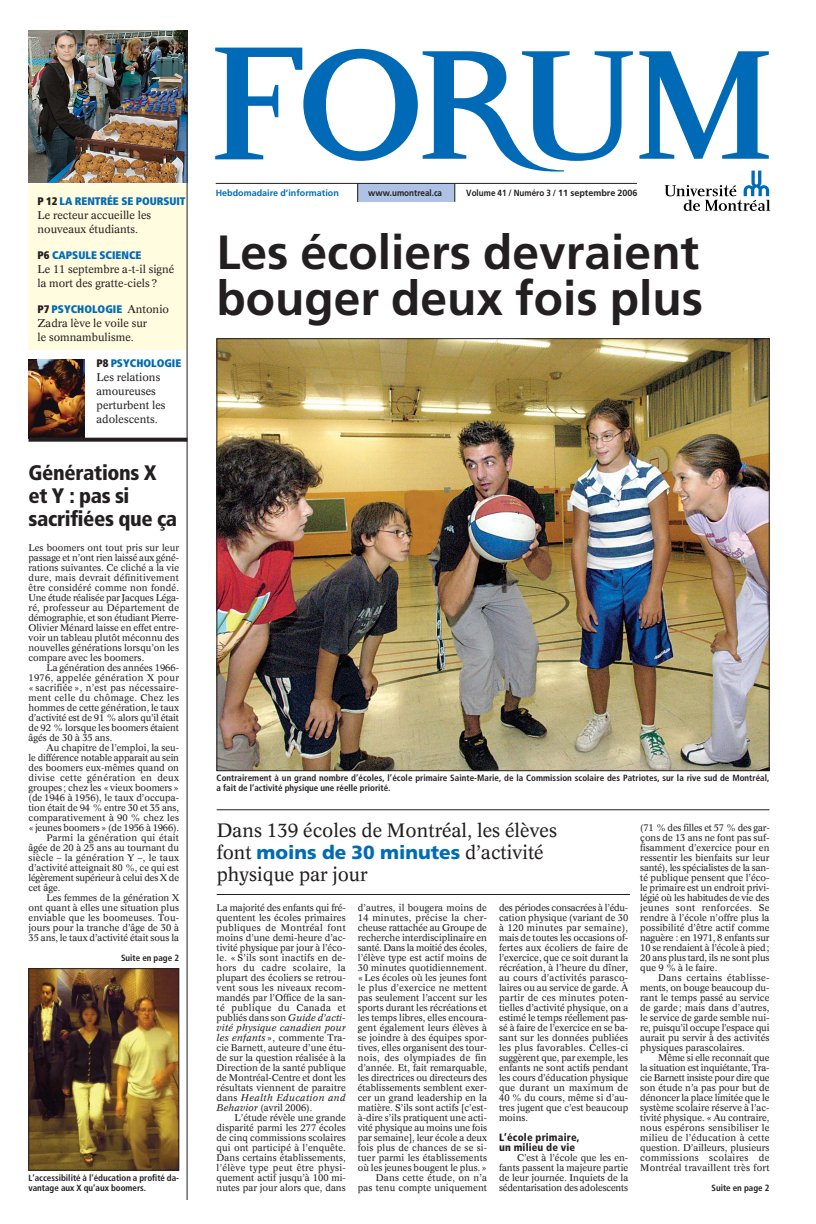
<style>
.page{position:relative;width:816px;height:1224px;background:#fff}
.page>*{position:absolute;margin:0;border:0;box-sizing:border-box;transform-origin:0 0}
.t1{font:700 48px/46px "Frutiger";color:#231f20}
.t2{font:900 condensed 21px/23px "Frutiger";letter-spacing:-.015em;color:#231f20}
.t3{font:19px "Concorde";color:#231f20}
.t4{font:900 19px "Frutiger";color:#006bb6}
.t5{font:11px/14px "Concorde";color:#231f20}
.t6{font:900 condensed 11px "Frutiger";color:#006bb6}
.t7{font:900 condensed 10.5px/10px "Frutiger";letter-spacing:.015em;color:#231f20}
.t8{font:9.5px/10px "Concorde";color:#231f20;text-align:justify}
.t9{font:9.5px "Concorde";letter-spacing:-.02em;color:#231f20}
.t10{font:9.5px "Concorde";letter-spacing:.03em;color:#231f20}
.t11{font:9.5px "Concorde";letter-spacing:-.025em;color:#231f20}
.t12{font:9.5px "Concorde";letter-spacing:.02em;color:#231f20}
.t13{font:700 condensed 9px/10px "Frutiger";letter-spacing:.005em;color:#231f20}
.t14{font:700 9px "Frutiger";color:#231f20;scale:.9 1}
.t15{font:700 9px "Frutiger";color:#006bb6}
.s1{color:#231f20}
.s2{font-family:"Concorde";font-weight:400;font-stretch:normal;color:#231f20}
.s3{font-family:"Concorde";font-weight:400;color:#231f20}
.s4{font-style:italic}
</style>
<div class="page">
<div style="left:358px;top:183px;width:97px;height:19px;background:#adc2e4"></div>
<div style="left:28px;top:30px;width:160px;height:320px;background:#fffcdf"></div>
<img style="left:28px;top:30px;width:159px;height:153px">
<hr style="left:187px;top:30px;width:1px;height:1170px;background:#231f20">
<hr style="left:217px;top:810px;width:553px;height:1px;background:#231f20">
<img style="left:219px;top:340px;width:549px;height:429px">
<img style="left:28px;top:360px;width:57px;height:78px">
<svg style="left:28px;top:438px;width:160px;height:4px"></svg>
<svg style="left:303px;top:49px;width:466px;height:123px"></svg>
<svg style="left:215px;top:48px;width:87px;height:111px"></svg>
<hr style="left:216px;top:183px;width:421px;height:1px;background:#231f20">
<svg style="left:357px;top:184px;width:1px;height:18px"></svg>
<svg style="left:454px;top:184px;width:1px;height:18px"></svg>
<svg style="left:665px;top:171px;width:105px;height:40px"></svg>
<hr style="left:217px;top:894px;width:413px;height:1px;background:#231f20">
<img style="left:30px;top:970px;width:147px;height:199px">
<div style="left:28px;top:968px;width:151px;height:203px;border:1px solid #231f20"></div>
<p class="t6" style="left:38px;top:197px;width:150px"><span class="s1">P 12</span> LA RENTRÉE SE POURSUIT</p>
<p class="t5" style="left:38px;top:209px;width:115px">Le recteur accueille les nouveaux étudiants.</p>
<p class="t6" style="left:38px;top:251px;width:105px"><span class="s1">P6</span> CAPSULE SCIENCE</p>
<p class="t5" style="left:38px;top:263px;width:138px">Le 11 septembre a-t-il signé la mort des gratte-ciels ?</p>
<p class="t6" style="left:38px;top:305px;width:133px"><span class="s1">P7</span> PSYCHOLOGIE <span class="s2">Antonio</span></p>
<p class="t5" style="left:37px;top:317px;width:111px">Zadra lève le voile sur le somnambulisme.</p>
<p class="t6" style="left:97px;top:359px;width:86px"><span class="s1">P8</span> PSYCHOLOGIE</p>
<p class="t5" style="left:97px;top:371px;width:71px">Les relations amoureuses perturbent les adolescents.</p>
<h2 class="t2" style="left:28px;top:463px;width:150px">Générations X et Y : pas si sacrifiées que ça</h2>
<p class="t8" style="left:28px;top:543px;width:152px">Les boomers ont tout pris sur leur passage et n’ont rien laissé aux géné&shy;rations suivantes. Ce cliché a la vie dure, mais devrait définitivement être considéré comme non fondé.<br>Une étude réalisée par Jacques Léga&shy;ré, professeur au Département de démographie, et son étudiant Pierre-Olivier Ménard laisse en effet entre&shy;voir un tableau plutôt méconnu des nouvelles générations lorsqu’on les compare avec les boomers.</p>
<p class="t8" style="left:28px;top:663px;width:152px;text-indent:18px">La génération des années 1966- 1976, appelée génération X pour « sacrifiée », n’est pas nécessaire&shy;ment celle du chômage. Chez les hommes de cette génération, le taux d’activité est de 91 % alors qu’il était de 92 % lorsque les boomers étaient âgés de 30 à 35 ans.</p>
<p class="t8" style="left:46px;top:743px;width:134px">Au chapitre de l’emploi, la seu-</p>
<p class="t9" style="left:28px;top:754px;width:152px">le différence notable apparait au sein</p>
<p class="t8" style="left:28px;top:763px;width:152px">des boomers eux-mêmes quand on</p>
<p class="t10" style="left:28px;top:774px;width:152px">divise cette génération en deux</p>
<p class="t8" style="left:28px;top:783px;width:152px">groupes; chez les «vieux boomers»</p>
<p class="t8" style="left:28px;top:793px;width:152px">(de 1946 à 1956), le taux d’occupa-</p>
<p class="t8" style="left:28px;top:803px;width:152px">tion était de 94 % entre 30 et 35 ans,</p>
<p class="t8" style="left:28px;top:813px;width:152px">comparativement à 90 % chez les</p>
<p class="t9" style="left:28px;top:824px;width:152px">«jeunes boomers» (de 1956 à 1966).</p>
<p class="t10" style="left:46px;top:834px;width:134px">Parmi la génération qui était</p>
<p class="t8" style="left:28px;top:843px;width:152px">âgée de 20 à 25 ans au tournant du</p>
<p class="t12" style="left:28px;top:854px;width:152px">siècle – la génération Y –, le taux</p>
<p class="t8" style="left:28px;top:863px;width:152px">d’activité atteignait 80 %, ce qui est</p>
<p class="t11" style="left:28px;top:874px;width:152px">légèrement supérieur à celui des X de</p>
<p class="t8" style="left:28px;top:883px;width:34px">cet âge.</p>
<p class="t8" style="left:46px;top:893px;width:134px">Les femmes de la génération X</p>
<p class="t8" style="left:28px;top:903px;width:152px">ont quant à elles une situation plus</p>
<p class="t8" style="left:28px;top:913px;width:152px">enviable que les boomeuses. Tou-</p>
<p class="t8" style="left:28px;top:923px;width:152px">jours pour la tranche d’âge de 30 à</p>
<p class="t8" style="left:28px;top:933px;width:152px">35 ans, le taux d’activité était sous la</p>
<p class="t13" style="left:121px;top:954px;width:59px">Suite en page 2</p>
<p class="t13" style="left:28px;top:1174px;width:152px">L’accessibilité à l’éducation a profité da&shy;vantage aux X qu’aux boomers.</p>
<p class="t15" style="left:216px;top:189px;width:125px">Hebdomadaire d’information</p>
<p class="t14" style="left:368px;top:189px;width:84px">www.umontreal.ca</p>
<p class="t14" style="left:466px;top:189px;width:192px">Volume 41 / Numéro 3 / 11 septembre 2006</p>
<h1 class="t1" style="left:217px;top:233px;width:488px">Les écoliers devraient bouger deux fois plus</h1>
<p class="t13" style="left:217px;top:774px;width:554px">Contrairement à un grand nombre d’écoles, l’école primaire Sainte-Marie, de la Commission scolaire des Patriotes, sur la rive sud de Montréal, a fait de l’activité physique une réelle priorité.</p>
<h3 class="t3" style="left:217px;top:823px;width:342px">Dans 139 écoles de Montréal, les élèves</h3>
<h3 class="t4" style="left:217px;top:845px;width:329px"><span class="s3">font</span> moins de 30 minutes <span class="s3">d’activité</span></h3>
<h3 class="t3" style="left:217px;top:867px;width:152px">physique par jour</h3>
<p class="t8" style="left:217px;top:903px;width:131px">La majorité des enfants qui fré&shy;quentent les écoles primaires publiques de Montréal font moins d’une demi-heure d’ac&shy;tivité physique par jour à l’éco&shy;le. « S’ils sont inactifs en de&shy;hors du cadre scolaire, la plupart des écoliers se retrou&shy;vent sous les niveaux recom&shy;mandés par l’Office de la san&shy;té publique du Canada et publiés dans son <span class="s4">Guide d’acti&shy;vité physique canadien pour les enfants</span>», commente Tra&shy;cie Barnett, auteure d’une étu&shy;de sur la question réalisée à la Direction de la santé publique de Montréal-Centre et dont les résultats viennent de paraitre dans <span class="s4">Health Education and Behavior</span> (avril 2006).</p>
<p class="t8" style="left:217px;top:1113px;width:131px;text-indent:18px">L’étude révèle une grande disparité parmi les 277 écoles de cinq commissions scolaires qui ont participé à l’enquête.<br>Dans certains établissements, l’élève type peut être physi&shy;quement actif jusqu’à 100 mi&shy;nutes par jour alors que, dans</p>
<p class="t8" style="left:358px;top:903px;width:131px;text-align:right">d’autres, il bougera moins de<br>14 minutes, précise la cher&shy;cheuse rattachée au Groupe de recherche interdisciplinaire en santé. Dans la moitié des écoles, l’élève type est actif moins de<br>30 minutes quotidiennement. « Les écoles où les jeunes font le plus d’exercice ne mettent pas seulement l’accent sur les sports durant les récréations et les temps libres, elles encoura&shy;gent également leurs élèves à se joindre à des équipes spor&shy;tives, elles organisent des tour&shy;nois, des olympiades de fin d’année. Et, fait remarquable, les directrices ou directeurs des établissements semblent exer&shy;cer un grand leadership en la matière. S’ils sont actifs [c’est&shy;à-dire s’ils pratiquent une acti&shy;vité physique au moins une fois par semaine], leur école a deux fois plus de chances de se si&shy;tuer parmi les établissements où les jeunes bougent le plus.»<br>Dans cette étude, on n’a<br>pas tenu compte uniquement</p>
<p class="t8" style="left:499px;top:903px;width:131px">des périodes consacrées à l’édu&shy;cation physique (variant de 30 à 120 minutes par semaine), mais de toutes les occasions of&shy;fertes aux écoliers de faire de l’exercice, que ce soit durant la récréation, à l’heure du dîner, au cours d’activités parasco&shy;laires ou au service de garde. À partir de ces minutes poten&shy;tielles d’activité physique, on a estimé le temps réellement pas&shy;sé à faire de l’exercice en se ba&shy;sant sur les données publiées les plus favorables. Celles-ci suggèrent que, par exemple, les enfants ne sont actifs pendant les cours d’éducation physique que durant un maximum de 40 % du cours, même si d’au&shy;tres jugent que c’est beaucoup moins.</p>
<p class="t7" style="left:499px;top:1133px;width:82px">L’école primaire, un milieu de vie</p>
<p class="t8" style="left:499px;top:1153px;width:131px;text-indent:18px">C’est à l’école que les en&shy;fants passent la majeure partie de leur journée. Inquiets de la sédentarisation des adolescents</p>
<p class="t8" style="left:640px;top:823px;width:131px">(71 % des filles et 57 % des gar&shy;çons de 13 ans ne font pas suf&shy;fisamment d’exercice pour en ressentir les bienfaits sur leur santé), les spécialistes de la san&shy;té publique pensent que l’éco&shy;le primaire est un endroit privi&shy;légié où les habitudes de vie des jeunes sont renforcées. Se rendre à l’école n’offre plus la possibilité d’être actif comme naguère : en 1971, 8 enfants sur 10 se rendaient à l’école à pied; 20 ans plus tard, ils ne sont plus que 9 % à le faire.</p>
<p class="t8" style="left:640px;top:973px;width:131px;text-indent:18px">Dans certains établisse&shy;ments, on bouge beaucoup du&shy;rant le temps passé au service de garde ; mais dans d’autres, le service de garde semble nui&shy;re, puisqu’il occupe l’espace qui aurait pu servir à des activités physiques parascolaires.</p>
<p class="t8" style="left:640px;top:1053px;width:131px;text-indent:18px">Même si elle reconnait que la situation est inquiétante, Tra&shy;cie Barnett insiste pour dire que son étude n’a pas pour but de dénoncer la place limitée que le système scolaire réserve à l’ac&shy;tivité physique. «Au contraire, nous espérons sensibiliser le milieu de l’éducation à cette question. D’ailleurs, plusieurs commissions scolaires de Montréal travaillent très fort</p>
<p class="t13" style="left:712px;top:1184px;width:59px">Suite en page 2</p>
</div>
